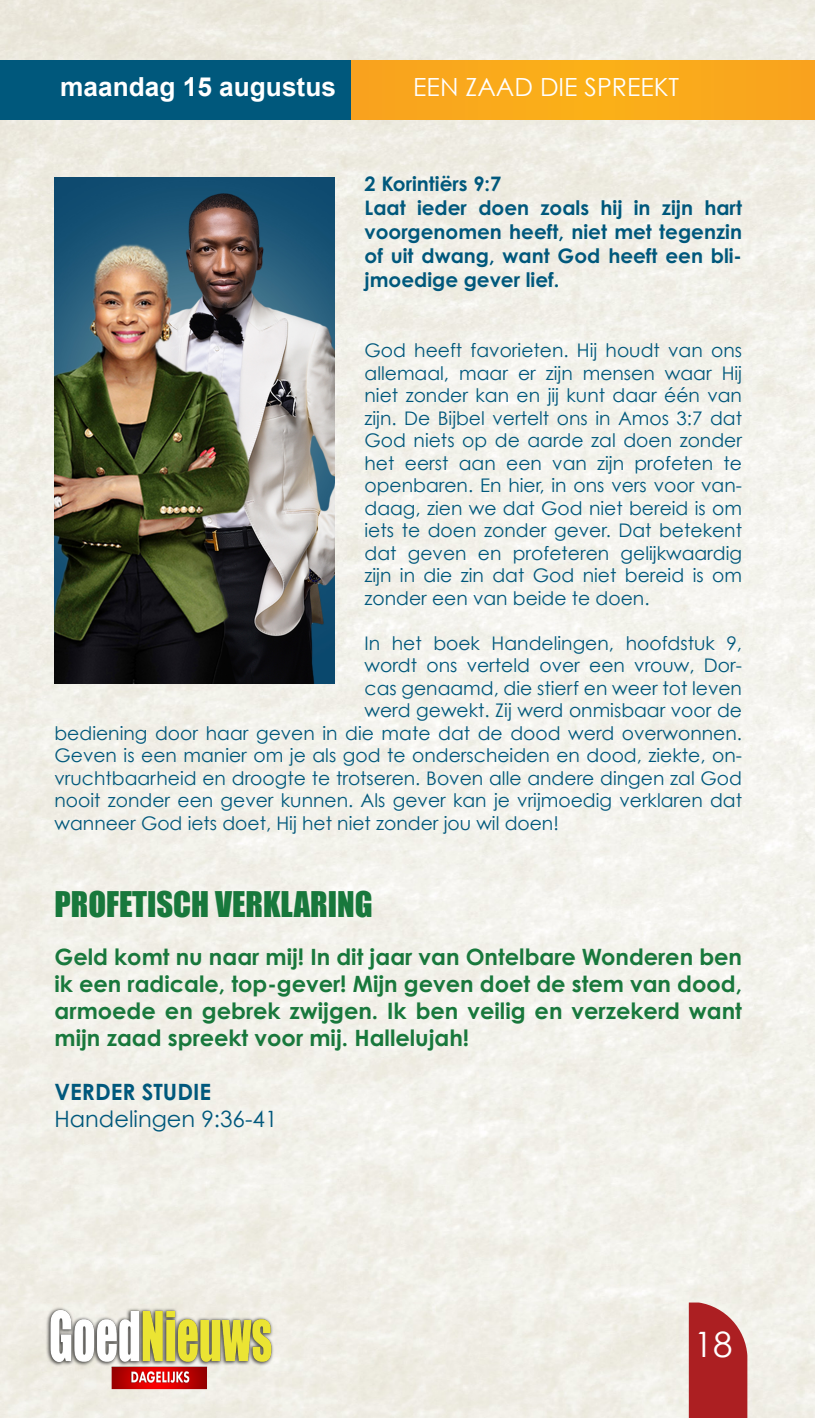
<style>
.page{position:relative;width:815px;height:1418px;background:#fff}
.page>*{position:absolute;margin:0;border:0;box-sizing:border-box;transform-origin:0 0}
.t1{font:35px "Century Gothic";color:#fff}
.t2{font:32.5px "Impact";color:#18783c}
.t3{font:700 26.25px "Arial";color:#fff}
.t4{font:25px "Century Gothic";color:#fff}
.t5{font:700 22.5px/27px "Century Gothic Pro";color:#18783c;text-align:justify}
.t6{font:22.5px "Century Gothic";color:#00587c}
.t7{font:700 22.5px "Century Gothic Pro";color:#00587c}
.t8{font:700 20px/24px "Century Gothic Pro";color:#00587c;text-align:justify}
.t9{font:18.75px/22.5px "Century Gothic";color:#00587c;text-align:justify}
</style>
<div class="page">
<img style="left:0;top:0;width:815px;height:1417px">
<div style="left:168px;top:60px;width:647px;height:60px;background:#f9a91c"></div>
<div style="left:0;top:60px;width:351px;height:60px;background:#00587c"></div>
<div style="left:689px;top:1302px;width:58px;height:115px;background:#ac1f22"></div>
<img style="left:39px;top:1305px;width:246px;height:88px">
<img style="left:55px;top:177px;width:279px;height:506px">
<p class="t3" style="left:60px;top:70px;width:277px">maandag 15 augustus</p>
<p class="t4" style="left:413px;top:72px;width:267px">EEN ZAAD DIE SPREEKT</p>
<p class="t8" style="left:365px;top:171px;width:138px">2 Korintiërs 9:7</p>
<p class="t8" style="left:365px;top:195px;width:379px">Laat ieder doen zoals hij in zijn hart voorgenomen heeft, niet met tegenzin of uit dwang, want God heeft een bli&shy;jmoedige gever lief.</p>
<p class="t9" style="left:365px;top:339px;width:379px">God heeft favorieten. Hij houdt van ons allemaal, maar er zijn mensen waar Hij niet zonder kan en jij kunt daar één van zijn. De Bijbel vertelt ons in Amos 3:7 dat God niets op de aarde zal doen zonder het eerst aan een van zijn profeten te openbaren. En hier, in ons vers voor van&shy;daag, zien we dat God niet bereid is om iets te doen zonder gever. Dat betekent dat geven en profeteren gelijkwaardig zijn in die zin dat God niet bereid is om zonder een van beide te doen.</p>
<p class="t9" style="left:365px;top:631px;width:379px">In het boek Handelingen, hoofdstuk 9,</p>
<p class="t9" style="left:365px;top:654px;width:379px">wordt ons verteld over een vrouw, Dor-</p>
<p class="t9" style="left:365px;top:676px;width:379px">cas genaamd, die stierf en weer tot leven</p>
<p class="t9" style="left:365px;top:699px;width:379px">werd gewekt. Zij werd onmisbaar voor de</p>
<p class="t9" style="left:55px;top:721px;width:689px">bediening door haar geven in die mate dat de dood werd overwonnen.</p>
<p class="t9" style="left:55px;top:744px;width:689px">Geven is een manier om je als god te onderscheiden en dood, ziekte, on-</p>
<p class="t9" style="left:55px;top:766px;width:689px">vruchtbaarheid en droogte te trotseren. Boven alle andere dingen zal God</p>
<p class="t9" style="left:55px;top:789px;width:689px">nooit zonder een gever kunnen. Als gever kan je vrijmoedig verklaren dat</p>
<p class="t9" style="left:55px;top:811px;width:506px">wanneer God iets doet, Hij het niet zonder jou wil doen!</p>
<p class="t2" style="left:55px;top:879px;width:320px">PROFETISCH VERKLARING</p>
<p class="t5" style="left:55px;top:942px;width:689px">Geld komt nu naar mij! In dit jaar van Ontelbare Wonderen ben ik een radicale, top-gever! Mijn geven doet de stem van dood, armoede en gebrek zwijgen. Ik ben veilig en verzekerd want mijn zaad spreekt voor mij. Hallelujah!</p>
<p class="t7" style="left:55px;top:1077px;width:158px">VERDER STUDIE</p>
<p class="t6" style="left:55px;top:1105px;width:224px">Handelingen 9:36-41</p>
<h1 class="t1" style="left:694px;top:1322px;width:40px">18</h1>
</div>
